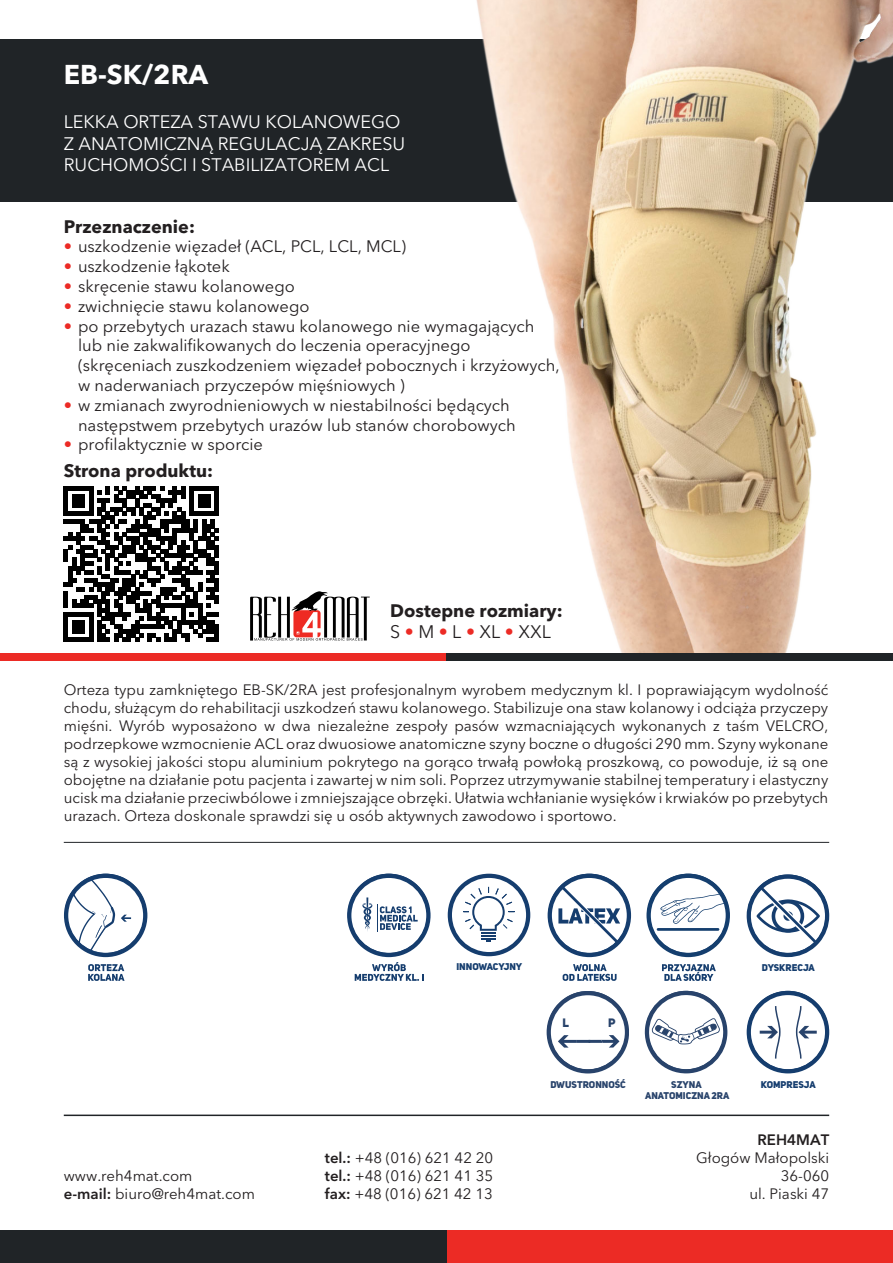
<style>
.page{position:relative;width:893px;height:1263px;background:#fff}
.page>*{position:absolute;margin:0;border:0;box-sizing:border-box;transform-origin:0 0}
.Nagłówek__Symbol_pro{font:700 27px "Avenir Next LT Pro";color:#fff}
.Podnagłówek{font:18px "Avenir Next LT Pro";color:#fff}
.Nagłówek_3{font:700 18px "Avenir Next LT Pro";color:#231f20}
.t1{font:18px "Avenir Next LT Pro";color:#231f20}
.t2{font:16.5px/19.8px "Avenir Next LT Pro";color:#231f20}
.t3{font:15px/18px "Avenir Next LT Pro";color:#231f20;text-align:justify}
.t4{font:600 15px "Avenir Next LT Pro";color:#231f20}
.t5{font:12px "Uni Sans Heavy CAPS";color:#28436b}
.t6{font:9.6px/11.6px "Uni Sans Heavy CAPS";color:#28436b;text-align:center}
.t7{font:9.6px "Uni Sans Heavy CAPS";color:#153d6e}
.s1{color:#ec2b25}
.s2{font-weight:600}
</style>
<div class="page">
<div style="left:0;top:39px;width:893px;height:163px;background:#202427"></div>
<img style="left:412px;top:0;width:481px;height:654px">
<div style="left:0;top:654px;width:446px;height:7px;background:#ec2b25"></div>
<div style="left:446px;top:1231px;width:447px;height:32px;background:#ec2b25"></div>
<div style="left:446px;top:654px;width:447px;height:7px;background:#202427"></div>
<div style="left:0;top:1231px;width:446px;height:32px;background:#202427"></div>
<hr style="left:64px;top:842px;width:765px;height:1px;background:#202427">
<hr style="left:64px;top:1114px;width:765px;height:2px;background:#202427">
<svg style="left:250px;top:591px;width:120px;height:50px"></svg>
<svg style="left:448px;top:874px;width:82px;height:82px"></svg>
<svg style="left:747px;top:874px;width:82px;height:83px"></svg>
<svg style="left:644px;top:991px;width:84px;height:83px"></svg>
<svg style="left:747px;top:991px;width:82px;height:82px"></svg>
<svg style="left:64px;top:874px;width:83px;height:83px"></svg>
<svg style="left:88px;top:964px;width:37px;height:17px"></svg>
<svg style="left:347px;top:874px;width:84px;height:107px"></svg>
<svg style="left:548px;top:874px;width:83px;height:83px"></svg>
<svg style="left:563px;top:964px;width:54px;height:17px"></svg>
<svg style="left:646px;top:874px;width:84px;height:83px"></svg>
<svg style="left:662px;top:964px;width:54px;height:17px"></svg>
<svg style="left:547px;top:991px;width:82px;height:82px"></svg>
<svg style="left:64px;top:486px;width:155px;height:155px"></svg>
<p class="Nagłówek__Symbol_pro" style="left:64px;top:58px;width:146px">EB-SK/2RA</p>
<p class="Podnagłówek" style="left:64px;top:111px;width:338px">LEKKA ORTEZA STAWU KOLANOWEGO</p>
<p class="Podnagłówek" style="left:64px;top:133px;width:343px">Z ANATOMICZNĄ REGULACJĄ ZAKRESU</p>
<p class="Podnagłówek" style="left:64px;top:154px;width:327px">RUCHOMOŚCI I STABILIZATOREM ACL</p>
<p class="Nagłówek_3" style="left:64px;top:215px;width:133px">Przeznaczenie:</p>
<p class="t2" style="left:64px;top:237px;width:344px"><span class="s1">•</span> uszkodzenie więzadeł (ACL, PCL, LCL, MCL)</p>
<p class="t2" style="left:64px;top:256px;width:168px"><span class="s1">•</span> uszkodzenie łąkotek</p>
<p class="t2" style="left:64px;top:276px;width:233px"><span class="s1">•</span> skręcenie stawu kolanowego</p>
<p class="t2" style="left:64px;top:296px;width:247px"><span class="s1">•</span> zwichnięcie stawu kolanowego</p>
<p class="t2" style="left:78px;top:316px;width:483px;text-indent:-14px"><span class="s1">•</span> po przebytych urazach stawu kolanowego nie wymagających lub nie zakwalifikowanych do leczenia operacyjnego (skręceniach zuszkodzeniem więzadeł pobocznych i krzyżowych, w naderwaniach przyczepów mięśniowych )</p>
<p class="t2" style="left:78px;top:395px;width:439px;text-indent:-14px"><span class="s1">•</span> w zmianach zwyrodnieniowych w niestabilności będących następstwem przebytych urazów lub stanów chorobowych</p>
<p class="t2" style="left:64px;top:435px;width:201px"><span class="s1">•</span> profilaktycznie w sporcie</p>
<p class="Nagłówek_3" style="left:64px;top:459px;width:151px">Strona produktu:</p>
<p class="Nagłówek_3" style="left:390px;top:599px;width:174px">Dostepne rozmiary:</p>
<p class="t1" style="left:390px;top:621px;width:162px">S <span class="s1">•</span> M <span class="s1">•</span> L <span class="s1">•</span> XL <span class="s1">•</span> XXL</p>
<p class="t3" style="left:64px;top:680px;width:766px">Orteza typu zamkniętego EB-SK/2RA jest profesjonalnym wyrobem medycznym kl. I poprawiającym wydolność chodu, służącym do rehabilitacji uszkodzeń stawu kolanowego. Stabilizuje ona staw kolanowy i odciąża przyczepy mięśni. Wyrób wyposażono w dwa niezależne zespoły pasów wzmacniających wykonanych z taśm VELCRO, podrzepkowe wzmocnienie ACL oraz dwuosiowe anatomiczne szyny boczne o długości 290 mm. Szyny wykonane są z wysokiej jakości stopu aluminium pokrytego na gorąco trwałą powłoką proszkową, co powoduje, iż są one obojętne na działanie potu pacjenta i zawartej w nim soli. Poprzez utrzymywanie stabilnej temperatury i elastyczny ucisk ma działanie przeciwbólowe i zmniejszające obrzęki. Ułatwia wchłanianie wysięków i krwiaków po przebytych urazach. Orteza doskonale sprawdzi się u osób aktywnych zawodowo i sportowo.</p>
<p class="t7" style="left:456px;top:961px;width:67px">INNOWACYJNY</p>
<p class="t7" style="left:762px;top:962px;width:54px">DYSKRECJA</p>
<p class="t3" style="left:64px;top:1167px;width:130px">www.reh4mat.com</p>
<p class="t3" style="left:64px;top:1185px;width:193px"><span class="s2">e-mail:</span> biuro@reh4mat.com</p>
<p class="t3" style="left:325px;top:1149px;width:170px"><span class="s2">tel.:</span> +48 (016) 621 42 20</p>
<p class="t3" style="left:325px;top:1167px;width:170px"><span class="s2">tel.:</span> +48 (016) 621 41 35</p>
<p class="t3" style="left:325px;top:1185px;width:169px"><span class="s2">fax:</span> +48 (016) 621 42 13</p>
<p class="t5" style="left:562px;top:1015px;width:8px">L</p>
<p class="t5" style="left:608px;top:1015px;width:9px">P</p>
<p class="t6" style="left:550px;top:1078px;width:77px">DWUSTRONNOŚĆ</p>
<p class="t6" style="left:645px;top:1078px;width:86px">SZYNA<br>ANATOMICZNA 2RA</p>
<p class="t7" style="left:761px;top:1078px;width:56px">KOMPRESJA</p>
<p class="t4" style="left:757px;top:1131px;width:73px">REH4MAT</p>
<p class="t3" style="left:696px;top:1149px;width:134px">Głogów Małopolski</p>
<p class="t3" style="left:781px;top:1167px;width:50px">36-060</p>
<p class="t3" style="left:749px;top:1185px;width:81px">ul. Piaski 47</p>
</div>
